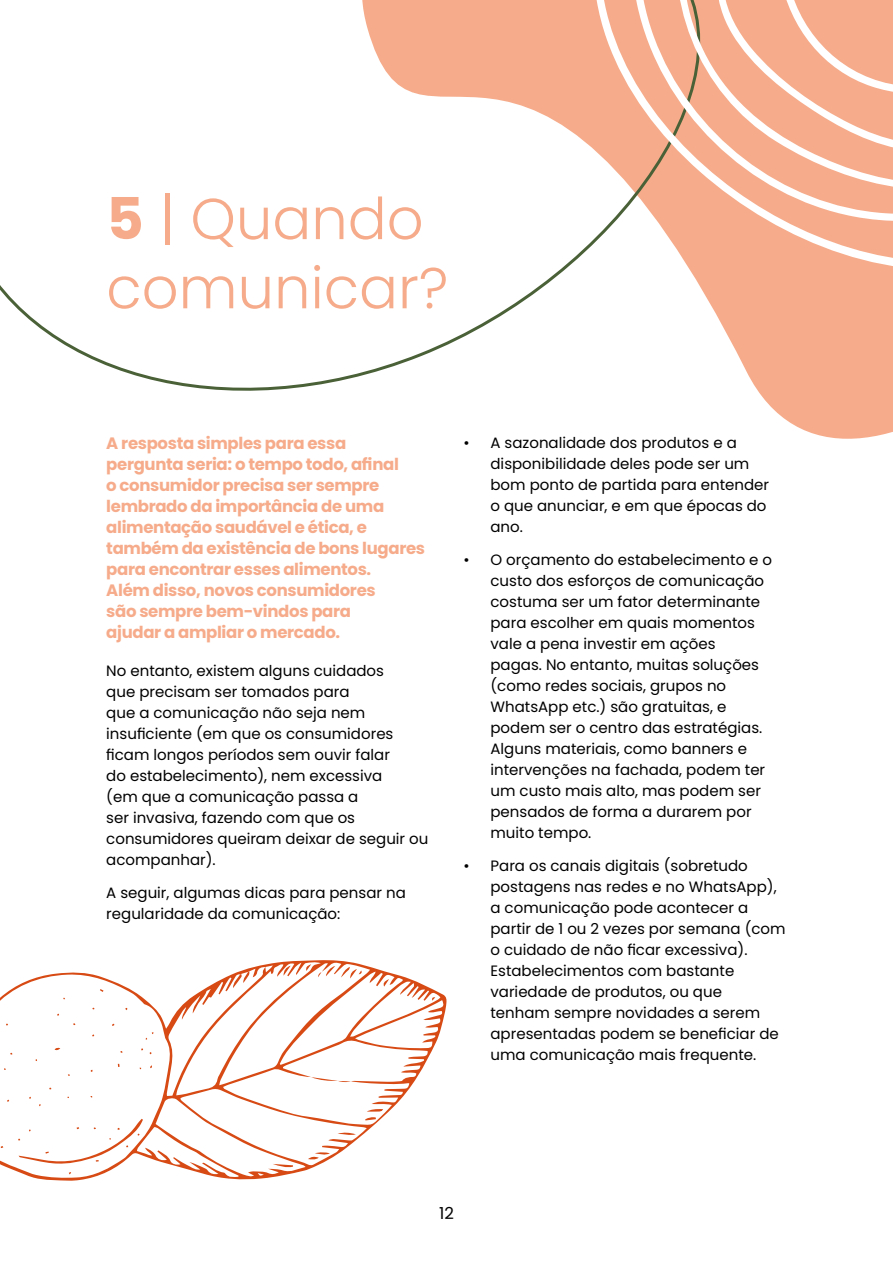
<style>
.page{position:relative;width:893px;height:1263px;background:#fff}
.page>*{position:absolute;margin:0;border:0;box-sizing:border-box;transform-origin:0 0}
.t1{font:300 57.6px/69.2px "Poppins";color:#f6ac8b}
.t2{font:700 16.5px/21px "Poppins";letter-spacing:-.02em;color:#f6ac8b}
.t3{font:16.5px "Poppins";color:#000}
.t4{font:15px/21px "Poppins";color:#000}
.s1{font-weight:700}
</style>
<div class="page">
<div style="left:775px;top:290px;width:118px;height:149px;background:#f6ac8b"></div>
<svg style="left:0;top:0;width:775px;height:411px"></svg>
<svg style="left:586px;top:0;width:307px;height:290px;fill:#f6ac8b"></svg>
<svg style="left:661px;top:0;width:232px;height:211px;fill:#f6ac8b"></svg>
<svg style="left:713px;top:0;width:180px;height:152px"></svg>
<svg style="left:0;top:960px;width:447px;height:221px"></svg>
<svg style="left:233px;top:971px;width:17px;height:17px"></svg>
<svg style="left:55px;top:1047px;width:5px;height:3px"></svg>
<svg style="left:100px;top:989px;width:4px;height:3px"></svg>
<svg style="left:146px;top:1032px;width:8px;height:7px"></svg>
<svg style="left:18px;top:1119px;width:125px;height:46px"></svg>
<svg style="left:338px;top:1132px;width:18px;height:4px"></svg>
<svg style="left:308px;top:1152px;width:22px;height:8px"></svg>
<svg style="left:365px;top:1109px;width:18px;height:11px"></svg>
<svg style="left:311px;top:1077px;width:40px;height:5px"></svg>
<svg style="left:273px;top:1164px;width:20px;height:4px"></svg>
<svg style="left:383px;top:979px;width:6px;height:8px"></svg>
<svg style="left:432px;top:997px;width:3px;height:4px"></svg>
<h1 class="t1" style="left:106px;top:185px;width:344px"><span class="s1">5</span> | Quando comunicar?</h1>
<p class="t2" style="left:106px;top:433px;width:320px">A resposta simples para essa pergunta seria: o tempo todo, afinal<br>o consumidor precisa ser sempre lembrado da importância de uma alimentação saudável e ética, e também da existência de bons lugares para encontrar esses alimentos.<br>Além disso, novos consumidores<br>são sempre bem-vindos para<br>ajudar a ampliar o mercado.</p>
<p class="t4" style="left:106px;top:660px;width:324px">No entanto, existem alguns cuidados<br>que precisam ser tomados para<br>que a comunicação não seja nem insuficiente (em que os consumidores ficam longos períodos sem ouvir falar<br>do estabelecimento), nem excessiva<br>(em que a comunicação passa a<br>ser invasiva, fazendo com que os consumidores queiram deixar de seguir ou acompanhar).</p>
<p class="t4" style="left:106px;top:882px;width:301px">A seguir, algumas dicas para pensar na regularidade da comunicação:</p>
<p class="t4" style="left:490px;top:432px;width:280px;text-indent:-27px">• A sazonalidade dos produtos e a disponibilidade deles pode ser um bom ponto de partida para entender o que anunciar, e em que épocas do ano.</p>
<p class="t4" style="left:490px;top:549px;width:283px;text-indent:-27px">• O orçamento do estabelecimento e o custo dos esforços de comunicação costuma ser um fator determinante para escolher em quais momentos vale a pena investir em ações<br>pagas. No entanto, muitas soluções (como redes sociais, grupos no<br>WhatsApp etc.) são gratuitas, e podem ser o centro das estratégias.<br>Alguns materiais, como banners e intervenções na fachada, podem ter um custo mais alto, mas podem ser pensados de forma a durarem por muito tempo.</p>
<p class="t4" style="left:490px;top:855px;width:297px;text-indent:-27px">• Para os canais digitais (sobretudo postagens nas redes e no WhatsApp), a comunicação pode acontecer a partir de 1 ou 2 vezes por semana (com o cuidado de não ficar excessiva).<br>Estabelecimentos com bastante variedade de produtos, ou que<br>tenham sempre novidades a serem apresentadas podem se beneficiar de uma comunicação mais frequente.</p>
<p class="t3" style="left:439px;top:1203px;width:16px">12</p>
</div>
